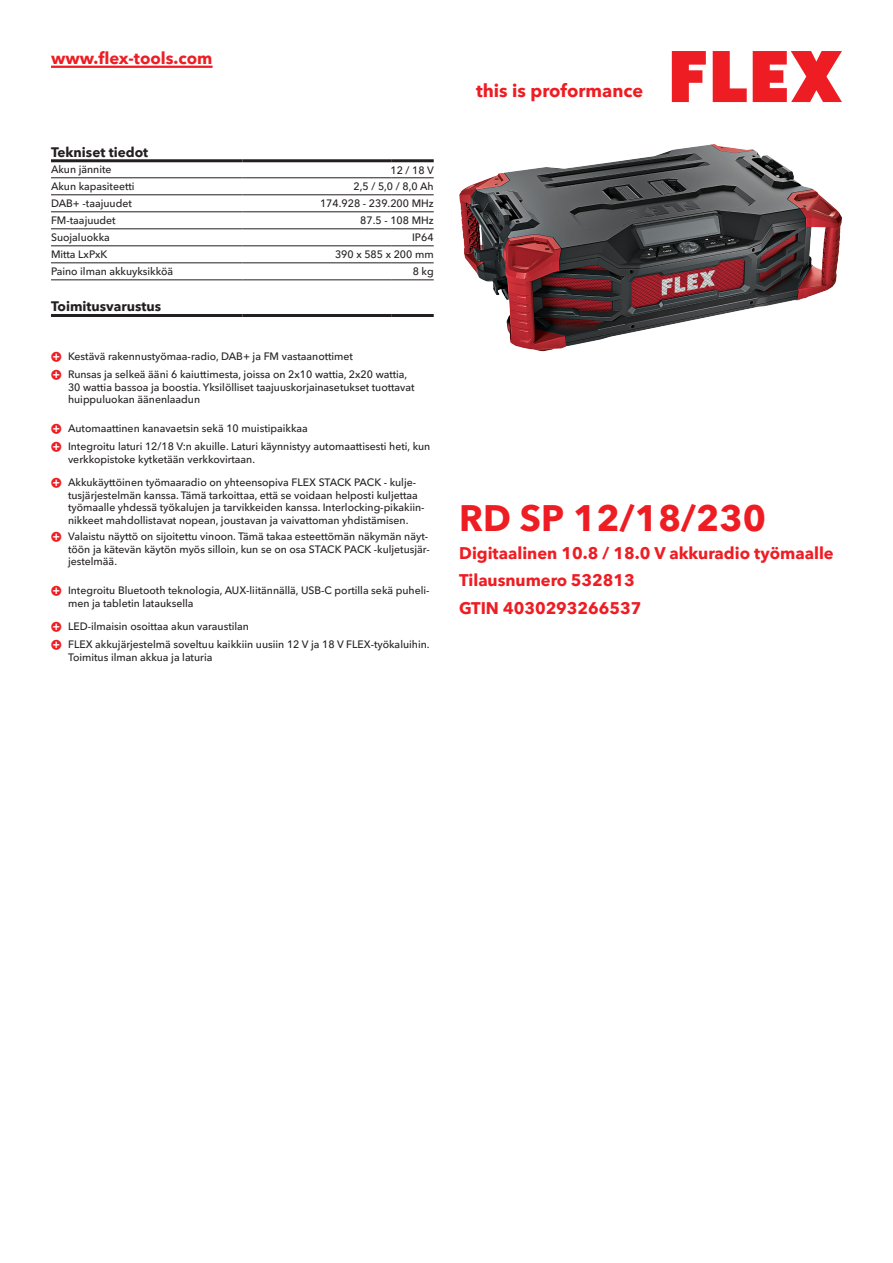
<style>
.page{position:relative;width:893px;height:1263px;background:#fff}
.page>*{position:absolute;margin:0;border:0;box-sizing:border-box;transform-origin:0 0}
.CB_AF_Product-name{font:700 36px "Avenir Next W1 G";color:#ee1d23}
.t1{font:700 18px "Avenir Next W1 G";color:#ee1d23}
.CB_AF_Product-short{font:700 16.5px "Avenir Next W1 G";color:#ee1d23}
.CB_AF_Order-number{font:700 16.5px "Avenir Next W1 G";color:#ee1d23}
.CB_AF_Table-headline{font:700 13.5px "Avenir Next W1 G";color:#231f20}
.CB_AF_Table-specific{font:500 10.5px/12.6px "Avenir Next W1 G";color:#231f20}
</style>
<div class="page">
<svg style="left:672px;top:51px;width:34px;height:51px"></svg>
<svg style="left:713px;top:51px;width:34px;height:51px"></svg>
<svg style="left:753px;top:51px;width:89px;height:51px"></svg>
<hr style="left:51px;top:66px;width:162px;height:2px;background:#ee1d23">
<img style="left:459px;top:144px;width:383px;height:207px">
<hr style="left:51px;top:178px;width:191px;height:1px;background:#231f20">
<hr style="left:242px;top:178px;width:149px;height:1px;background:#231f20">
<hr style="left:391px;top:178px;width:43px;height:1px;background:#231f20">
<hr style="left:51px;top:195px;width:191px;height:1px;background:#231f20">
<hr style="left:242px;top:195px;width:149px;height:1px;background:#231f20">
<hr style="left:391px;top:195px;width:43px;height:1px;background:#231f20">
<hr style="left:51px;top:212px;width:191px;height:1px;background:#231f20">
<hr style="left:242px;top:212px;width:149px;height:1px;background:#231f20">
<hr style="left:391px;top:212px;width:43px;height:1px;background:#231f20">
<hr style="left:51px;top:229px;width:191px;height:1px;background:#231f20">
<hr style="left:242px;top:229px;width:149px;height:1px;background:#231f20">
<hr style="left:391px;top:229px;width:43px;height:1px;background:#231f20">
<hr style="left:51px;top:246px;width:191px;height:1px;background:#231f20">
<hr style="left:242px;top:246px;width:149px;height:1px;background:#231f20">
<hr style="left:391px;top:246px;width:43px;height:1px;background:#231f20">
<hr style="left:51px;top:263px;width:191px;height:1px;background:#231f20">
<hr style="left:242px;top:263px;width:149px;height:1px;background:#231f20">
<hr style="left:391px;top:263px;width:43px;height:1px;background:#231f20">
<hr style="left:51px;top:280px;width:191px;height:1px;background:#231f20">
<hr style="left:242px;top:280px;width:149px;height:1px;background:#231f20">
<hr style="left:391px;top:280px;width:43px;height:1px;background:#231f20">
<hr style="left:51px;top:159px;width:191px;height:3px;background:#231f20">
<hr style="left:242px;top:159px;width:149px;height:3px;background:#231f20">
<hr style="left:391px;top:159px;width:43px;height:3px;background:#231f20">
<hr style="left:51px;top:314px;width:191px;height:3px;background:#231f20">
<hr style="left:242px;top:314px;width:149px;height:3px;background:#231f20">
<hr style="left:391px;top:314px;width:43px;height:3px;background:#231f20">
<h3 class="CB_AF_Product-short" style="left:51px;top:45px;width:163px">www.flex-tools.com</h3>
<p class="CB_AF_Table-headline" style="left:51px;top:141px;width:99px">Tekniset tiedot</p>
<p class="CB_AF_Table-specific" style="left:51px;top:162px;width:62px">Akun jännite</p>
<p class="CB_AF_Table-specific" style="left:390px;top:163px;width:45px">12 / 18 V</p>
<p class="CB_AF_Table-specific" style="left:51px;top:179px;width:85px">Akun kapasiteetti</p>
<p class="CB_AF_Table-specific" style="left:354px;top:179px;width:82px">2,5 / 5,0 / 8,0 Ah</p>
<p class="CB_AF_Table-specific" style="left:51px;top:196px;width:82px">DAB+ -taajuudet</p>
<p class="CB_AF_Table-specific" style="left:320px;top:196px;width:115px">174.928 - 239.200 MHz</p>
<p class="CB_AF_Table-specific" style="left:51px;top:213px;width:66px">FM-taajuudet</p>
<p class="CB_AF_Table-specific" style="left:360px;top:213px;width:75px">87.5 - 108 MHz</p>
<p class="CB_AF_Table-specific" style="left:51px;top:230px;width:60px">Suojaluokka</p>
<p class="CB_AF_Table-specific" style="left:412px;top:230px;width:23px">IP64</p>
<p class="CB_AF_Table-specific" style="left:51px;top:247px;width:58px">Mitta LxPxK</p>
<p class="CB_AF_Table-specific" style="left:335px;top:247px;width:100px">390 x 585 x 200 mm</p>
<p class="CB_AF_Table-specific" style="left:51px;top:264px;width:124px">Paino ilman akkuyksikköä</p>
<p class="CB_AF_Table-specific" style="left:413px;top:264px;width:23px">8 kg</p>
<p class="CB_AF_Table-headline" style="left:51px;top:295px;width:112px">Toimitusvarustus</p>
<p class="CB_AF_Table-specific" style="left:68px;top:349px;width:286px">Kestävä rakennustyömaa-radio, DAB+ ja FM vastaanottimet</p>
<p class="CB_AF_Table-specific" style="left:68px;top:367px;width:348px">Runsas ja selkeä ääni 6 kaiuttimesta, joissa on 2x10 wattia, 2x20 wattia,<br>30 wattia bassoa ja boostia. Yksilölliset taajuuskorjainasetukset tuottavat huippuluokan äänenlaadun</p>
<p class="CB_AF_Table-specific" style="left:68px;top:421px;width:241px">Automaattinen kanavaetsin sekä 10 muistipaikkaa</p>
<p class="CB_AF_Table-specific" style="left:68px;top:439px;width:364px">Integroitu laturi 12/18 V:n akuille. Laturi käynnistyy automaattisesti heti, kun verkkopistoke kytketään verkkovirtaan.</p>
<p class="CB_AF_Table-specific" style="left:68px;top:475px;width:358px">Akkukäyttöinen työmaaradio on yhteensopiva FLEX STACK PACK - kulje&shy;tusjärjestelmän kanssa. Tämä tarkoittaa, että se voidaan helposti kuljettaa työmaalle yhdessä työkalujen ja tarvikkeiden kanssa. Interlocking-pikakiin&shy;nikkeet mahdollistavat nopean, joustavan ja vaivattoman yhdistämisen.</p>
<p class="CB_AF_Table-specific" style="left:68px;top:529px;width:363px">Valaistu näyttö on sijoitettu vinoon. Tämä takaa esteettömän näkymän näyt&shy;töön ja kätevän käytön myös silloin, kun se on osa STACK PACK -kuljetusjär&shy;jestelmää.</p>
<p class="CB_AF_Table-specific" style="left:68px;top:583px;width:363px">Integroitu Bluetooth teknologia, AUX-liitännällä, USB-C portilla sekä puheli&shy;men ja tabletin latauksella</p>
<p class="CB_AF_Table-specific" style="left:68px;top:619px;width:183px">LED-ilmaisin osoittaa akun varaustilan</p>
<p class="CB_AF_Table-specific" style="left:68px;top:637px;width:363px">FLEX akkujärjestelmä soveltuu kaikkiin uusiin 12 V ja 18 V FLEX-työkaluihin.<br>Toimitus ilman akkua ja laturia</p>
<h2 class="t1" style="left:476px;top:77px;width:169px">this is proformance</h2>
<p class="CB_AF_Product-name" style="left:459px;top:490px;width:308px">RD SP 12/18/230</p>
<p class="CB_AF_Product-short" style="left:459px;top:540px;width:376px">Digitaalinen 10.8 / 18.0 V akkuradio työmaalle</p>
<p class="CB_AF_Order-number" style="left:459px;top:567px;width:177px">Tilausnumero 532813</p>
<p class="CB_AF_Order-number" style="left:459px;top:595px;width:184px">GTIN 4030293266537</p>
</div>
